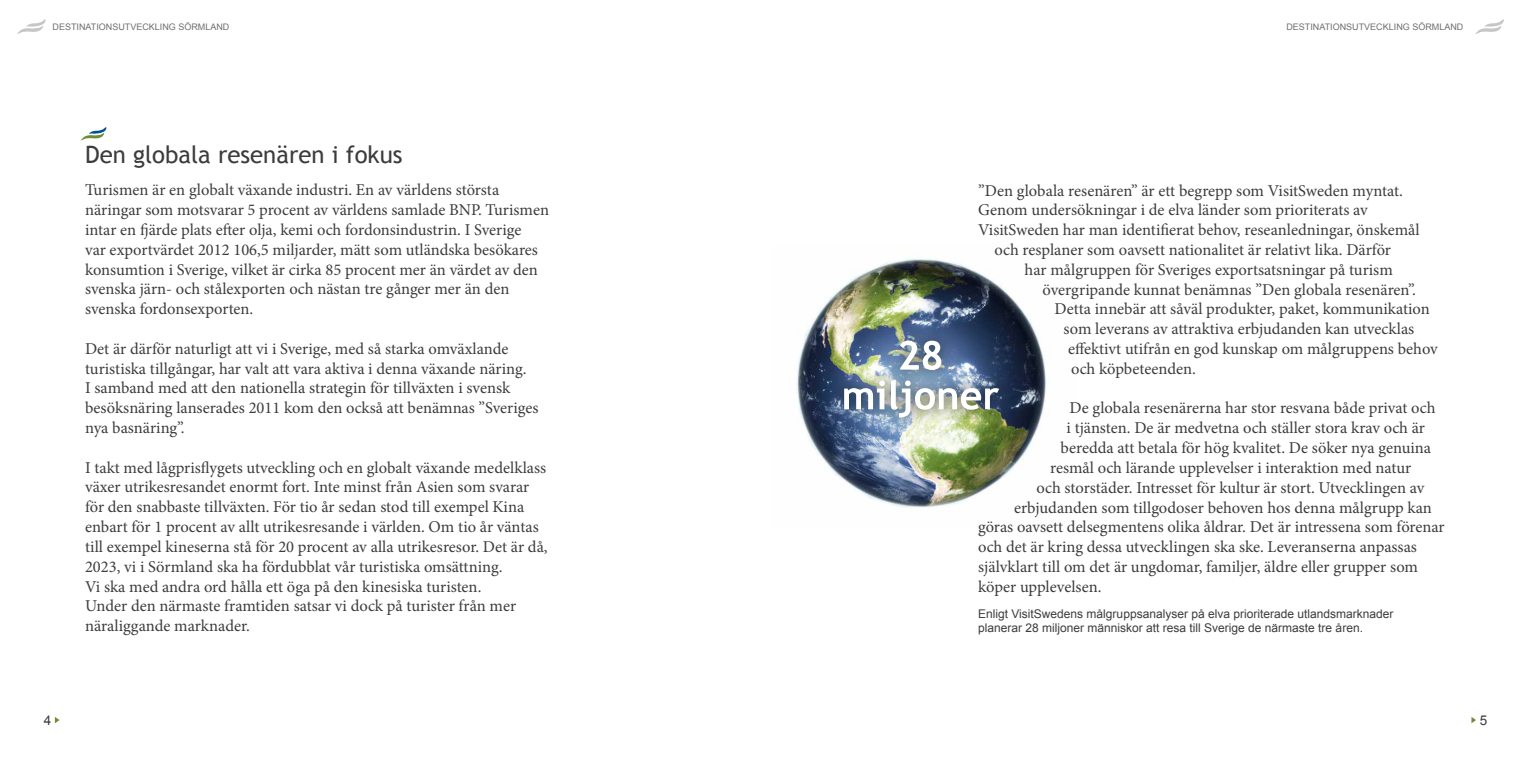
<style>
.page{position:relative;width:1531px;height:766px;background:#fff}
.page>*{position:absolute;margin:0;border:0;box-sizing:border-box;transform-origin:0 0}
.t1{font:24px "Trebuchet MS";color:#3c3c3b}
.t2{font:16.5px/19.8px "Minion Pro";color:#3c3c3b}
.t3{font:13.5px "Arial";color:#3c3c3b}
.t4{font:12px/14.4px "Arial";color:#3c3c3b}
.t5{font:9px "Arial";color:#706f6f}
</style>
<div class="page">
<svg style="left:55px;top:717px;width:5px;height:6px"></svg>
<svg style="left:1471px;top:717px;width:5px;height:6px"></svg>
<img style="left:796px;top:258px;width:250px;height:250px">
<div style="left:828px;top:325px;width:185px;height:107px;background:#000;opacity:.75"></div>
<img style="left:844px;top:379px;width:155px;height:38px">
<svg style="left:900px;top:340px;width:41px;height:30px"></svg>
<svg style="left:17px;top:19px;width:29px;height:15px"></svg>
<svg style="left:1475px;top:19px;width:29px;height:15px"></svg>
<svg style="left:81px;top:127px;width:26px;height:13px"></svg>
<p class="t5" style="left:53px;top:21px;width:178px">DESTINATIONSUTVECKLING SÖRMLAND</p>
<p class="t5" style="left:1286px;top:21px;width:178px">DESTINATIONSUTVECKLING SÖRMLAND</p>
<h1 class="t1" style="left:85px;top:140px;width:319px">Den globala resenären i fokus</h1>
<p class="t2" style="left:85px;top:180px;width:465px">Turismen är en globalt växande industri. En av världens största näringar som motsvarar 5 procent av världens samlade BNP. Turismen intar en fjärde plats efter olja, kemi och fordonsindustrin. I Sverige<br>var exportvärdet 2012 106,5 miljarder, mätt som utländska besökares konsumtion i Sverige, vilket är cirka 85 procent mer än värdet av den svenska järn- och stålexporten och nästan tre gånger mer än den svenska fordonsexporten.</p>
<p class="t2" style="left:85px;top:338px;width:455px">Det är därför naturligt att vi i Sverige, med så starka omväxlande turistiska tillgångar, har valt att vara aktiva i denna växande näring.<br>I samband med att den nationella strategin för tillväxten i svensk besöksnäring lanserades 2011 kom den också att benämnas ”Sveriges nya basnäring”.</p>
<p class="t2" style="left:85px;top:457px;width:464px">I takt med lågprisflygets utveckling och en globalt växande medelklass växer utrikesresandet enormt fort. Inte minst från Asien som svarar för den snabbaste tillväxten. För tio år sedan stod till exempel Kina enbart för 1 procent av allt utrikesresande i världen. Om tio år väntas till exempel kineserna stå för 20 procent av alla utrikesresor. Det är då, 2023, vi i Sörmland ska ha fördubblat vår turistiska omsättning.<br>Vi ska med andra ord hålla ett öga på den kinesiska turisten.<br>Under den närmaste framtiden satsar vi dock på turister från mer näraliggande marknader.</p>
<p class="t2" style="left:978px;top:180px;width:426px">”Den globala resenären” är ett begrepp som VisitSweden myntat.</p>
<p class="t2" style="left:978px;top:200px;width:391px">Genom undersökningar i de elva länder som prioriterats av</p>
<p class="t2" style="left:978px;top:220px;width:443px">VisitSweden har man identifierat behov, reseanledningar, önskemål</p>
<p class="t2" style="left:994px;top:240px;width:398px">och resplaner som oavsett nationalitet är relativt lika. Därför</p>
<p class="t2" style="left:1024px;top:259px;width:370px">har målgruppen för Sveriges exportsatsningar på turism</p>
<p class="t2" style="left:1042px;top:279px;width:375px">övergripande kunnat benämnas ”Den globala resenären”.</p>
<p class="t2" style="left:1054px;top:299px;width:377px">Detta innebär att såväl produkter, paket, kommunikation</p>
<p class="t2" style="left:1063px;top:319px;width:352px">som leverans av attraktiva erbjudanden kan utvecklas</p>
<p class="t2" style="left:1068px;top:339px;width:371px">effektivt utifrån en god kunskap om målgruppens behov</p>
<p class="t2" style="left:1071px;top:358px;width:126px">och köpbeteenden.</p>
<p class="t2" style="left:1069px;top:398px;width:367px">De globala resenärerna har stor resvana både privat och</p>
<p class="t2" style="left:1066px;top:418px;width:360px">i tjänsten. De är medvetna och ställer stora krav och är</p>
<p class="t2" style="left:1060px;top:438px;width:372px">beredda att betala för hög kvalitet. De söker nya genuina</p>
<p class="t2" style="left:1050px;top:457px;width:363px">resmål och lärande upplevelser i interaktion med natur</p>
<p class="t2" style="left:1036px;top:477px;width:389px">och storstäder. Intresset för kultur är stort. Utvecklingen av</p>
<p class="t2" style="left:1014px;top:497px;width:419px">erbjudanden som tillgodoser behoven hos denna målgrupp kan</p>
<p class="t2" style="left:978px;top:517px;width:468px">göras oavsett delsegmentens olika åldrar. Det är intressena som förenar</p>
<p class="t2" style="left:978px;top:537px;width:440px">och det är kring dessa utvecklingen ska ske. Leveranserna anpassas</p>
<p class="t2" style="left:978px;top:556px;width:441px">självklart till om det är ungdomar, familjer, äldre eller grupper som</p>
<p class="t2" style="left:978px;top:576px;width:125px">köper upplevelsen.</p>
<p class="t4" style="left:978px;top:606px;width:417px">Enligt VisitSwedens målgruppsanalyser på elva prioriterade utlandsmarknader planerar 28 miljoner människor att resa till Sverige de närmaste tre åren.</p>
<p class="t3" style="left:44px;top:711px;width:9px">4</p>
<p class="t3" style="left:1480px;top:711px;width:9px">5</p>
</div>
